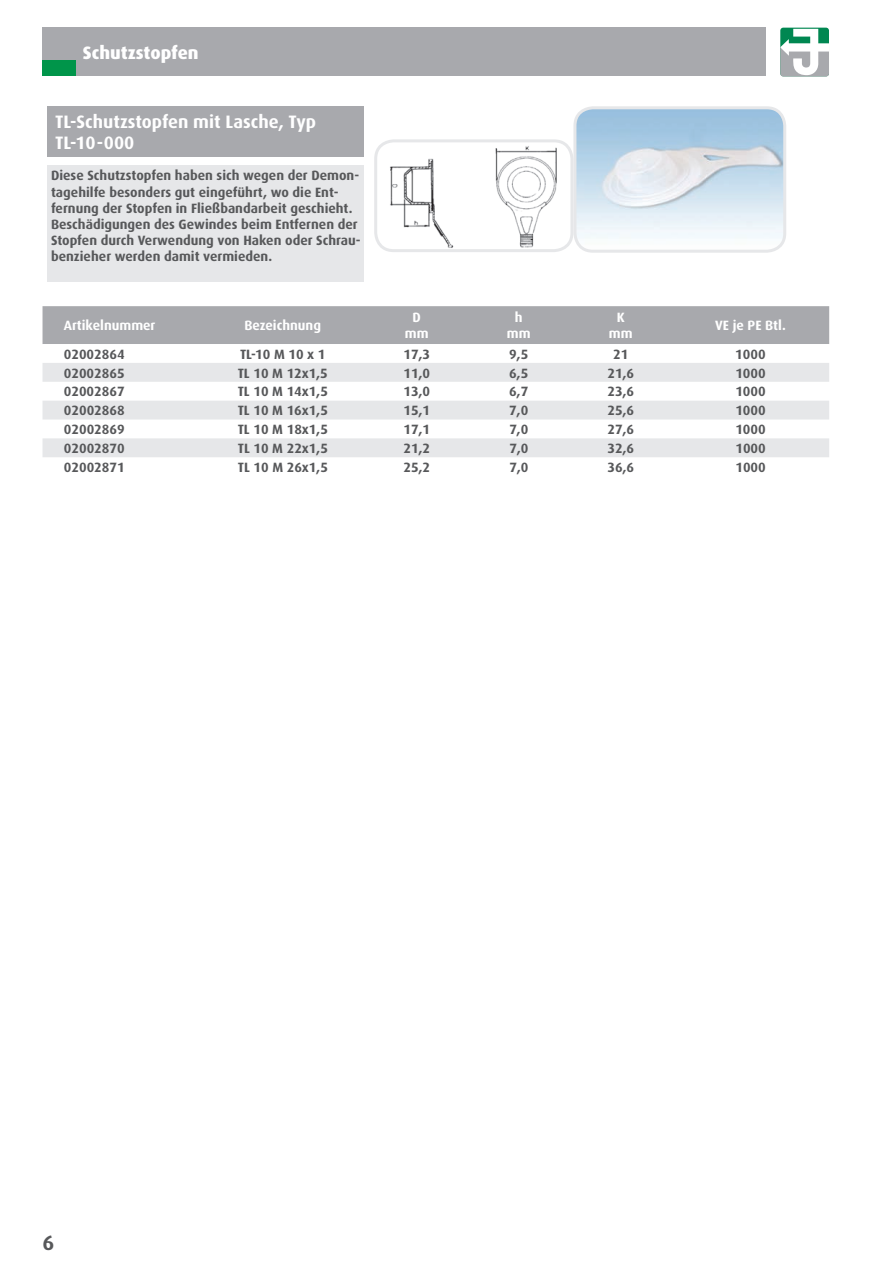
<style>
.page{position:relative;width:893px;height:1263px;background:#fff}
.page>*{position:absolute;margin:0;border:0;box-sizing:border-box;transform-origin:0 0}
.t1{font:700 21px "Dax Pro";color:#57585a}
.t2{font:700 18px/21.6px "Dax Pro";color:#fff}
.t3{font:800 18px "Dax Pro";color:#fff}
.t4{font:700 13.5px/16.2px "Dax Pro";color:#57585a}
.t5{font:700 13.5px/16.2px "Dax Pro";color:#fff;text-align:center}
</style>
<div class="page">
<svg style="left:780px;top:29px;width:49px;height:48px"></svg>
<div style="left:43px;top:27px;width:723px;height:49px;background:#a8a9ad"></div>
<div style="left:43px;top:60px;width:33px;height:16px;background:#00954a"></div>
<div style="left:47px;top:106px;width:317px;height:51px;background:#a8a9ad"></div>
<img style="left:378px;top:143px;width:194px;height:105px">
<div style="left:374px;top:139px;width:199px;height:113px;border:3px solid #e6e7e9;border-radius:18px"></div>
<img style="left:577px;top:110px;width:205px;height:139px">
<div style="left:573px;top:106px;width:213px;height:147px;border:3px solid #e6e7e9;border-radius:18px"></div>
<div style="left:47px;top:166px;width:317px;height:116px;background:#e6e7e9"></div>
<div style="left:43px;top:306px;width:786px;height:38px;background:#a8a9ad"></div>
<svg style="left:43px;top:363px;width:786px;height:94px;fill:#e6e7e9"></svg>
<h2 class="t3" style="left:83px;top:41px;width:117px">Schutzstopfen</h2>
<h2 class="t2" style="left:55px;top:110px;width:262px">TL-Schutzstopfen mit Lasche, Typ<br>TL-10-000</h2>
<p class="t4" style="left:51px;top:167px;width:311px">Diese Schutzstopfen haben sich wegen der Demon&shy;tagehilfe besonders gut eingeführt, wo die Ent&shy;fernung der Stopfen in Fließbandarbeit geschieht.<br>Beschädigungen des Gewindes beim Entfernen der Stopfen durch Verwendung von Haken oder Schrau&shy;benzieher werden damit vermieden.</p>
<p class="t5" style="left:64px;top:317px;width:93px">Artikelnummer</p>
<p class="t5" style="left:245px;top:317px;width:78px">Bezeichnung</p>
<p class="t5" style="left:405px;top:309px;width:25px">D mm</p>
<p class="t5" style="left:507px;top:309px;width:25px">h mm</p>
<p class="t5" style="left:609px;top:309px;width:25px">K mm</p>
<p class="t5" style="left:715px;top:317px;width:72px">VE je PE Btl.</p>
<p class="t4" style="left:64px;top:345px;width:62px">02002864</p>
<p class="t4" style="left:240px;top:345px;width:87px">TL-10 M 10 x 1</p>
<p class="t4" style="left:403px;top:345px;width:28px">17,3</p>
<p class="t4" style="left:509px;top:345px;width:21px">9,5</p>
<p class="t4" style="left:613px;top:345px;width:17px">21</p>
<p class="t4" style="left:735px;top:345px;width:32px">1000</p>
<p class="t4" style="left:64px;top:364px;width:62px">02002865</p>
<p class="t4" style="left:238px;top:364px;width:92px">TL 10 M 12x1,5</p>
<p class="t4" style="left:403px;top:364px;width:28px">11,0</p>
<p class="t4" style="left:509px;top:364px;width:21px">6,5</p>
<p class="t4" style="left:607px;top:364px;width:28px">21,6</p>
<p class="t4" style="left:735px;top:364px;width:32px">1000</p>
<p class="t4" style="left:64px;top:383px;width:62px">02002867</p>
<p class="t4" style="left:238px;top:383px;width:92px">TL 10 M 14x1,5</p>
<p class="t4" style="left:403px;top:383px;width:28px">13,0</p>
<p class="t4" style="left:509px;top:383px;width:21px">6,7</p>
<p class="t4" style="left:608px;top:383px;width:28px">23,6</p>
<p class="t4" style="left:735px;top:383px;width:32px">1000</p>
<p class="t4" style="left:64px;top:402px;width:62px">02002868</p>
<p class="t4" style="left:238px;top:402px;width:92px">TL 10 M 16x1,5</p>
<p class="t4" style="left:403px;top:402px;width:28px">15,1</p>
<p class="t4" style="left:509px;top:402px;width:21px">7,0</p>
<p class="t4" style="left:608px;top:402px;width:28px">25,6</p>
<p class="t4" style="left:735px;top:402px;width:32px">1000</p>
<p class="t4" style="left:64px;top:421px;width:62px">02002869</p>
<p class="t4" style="left:238px;top:421px;width:92px">TL 10 M 18x1,5</p>
<p class="t4" style="left:403px;top:421px;width:28px">17,1</p>
<p class="t4" style="left:509px;top:421px;width:21px">7,0</p>
<p class="t4" style="left:608px;top:421px;width:28px">27,6</p>
<p class="t4" style="left:735px;top:421px;width:32px">1000</p>
<p class="t4" style="left:64px;top:440px;width:62px">02002870</p>
<p class="t4" style="left:238px;top:440px;width:92px">TL 10 M 22x1,5</p>
<p class="t4" style="left:403px;top:440px;width:28px">21,2</p>
<p class="t4" style="left:509px;top:440px;width:21px">7,0</p>
<p class="t4" style="left:608px;top:440px;width:28px">32,6</p>
<p class="t4" style="left:735px;top:440px;width:32px">1000</p>
<p class="t4" style="left:64px;top:459px;width:62px">02002871</p>
<p class="t4" style="left:238px;top:459px;width:92px">TL 10 M 26x1,5</p>
<p class="t4" style="left:403px;top:459px;width:28px">25,2</p>
<p class="t4" style="left:509px;top:459px;width:21px">7,0</p>
<p class="t4" style="left:608px;top:459px;width:28px">36,6</p>
<p class="t4" style="left:735px;top:459px;width:32px">1000</p>
<h1 class="t1" style="left:43px;top:1229px;width:13px">6</h1>
</div>
